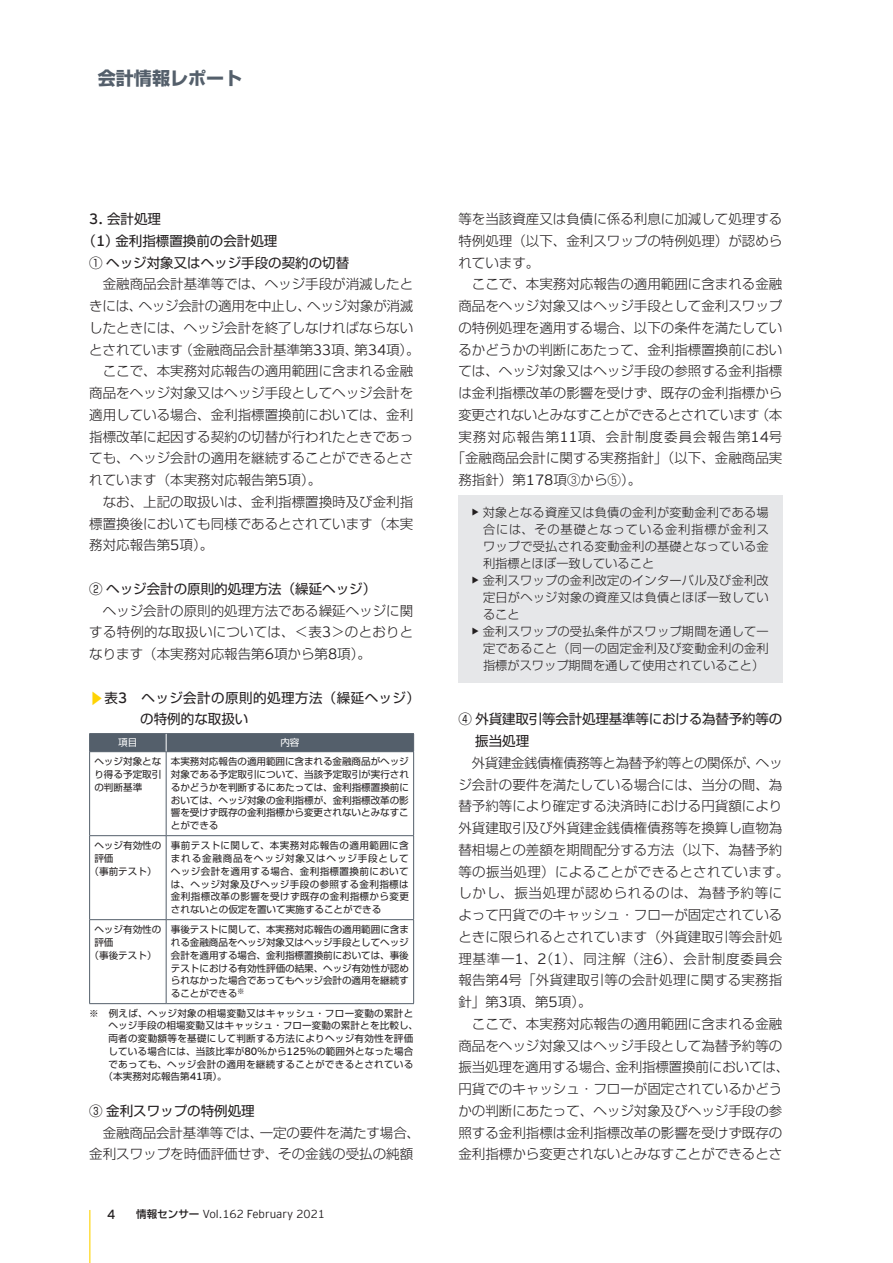
<style>
.page{position:relative;width:893px;height:1263px;background:#fff}
.page>*{position:absolute;margin:0;border:0;box-sizing:border-box;transform-origin:0 0}
.ノーマル{font:700 18px "Shin Go Pro";color:#545f6b}
.ノーマル-2{font:300 13.5px/21.8px "Shin Go Pro";color:#231f20;text-align:justify}
.ノーマル-3{font:13.5px/21.8px "Shin Go Pro";color:#231f20}
.ノーマル-4{font:13.5px/21px "Shin Go Pro";letter-spacing:.035em;color:#231f20}
.ノーマル-5{font:300 13.5px "Shin Go Pro";letter-spacing:-.03em;color:#231f20}
.ノーマル-6{font:300 13.5px "Shin Go Pro";letter-spacing:.08em;color:#231f20}
.ノーマル-7{font:300 12.15px/17px "Shin Go Pro";letter-spacing:.015em;color:#231f20;text-align:justify}
.t1{font:300 11.55px "EY Interstate";color:#231f20}
.ノーマル-8{font:9.6px/12.8px "Shin Go Pro";letter-spacing:.015em;color:#231f20;text-align:justify}
.ノーマル-9{font:9.6px "Shin Go Pro";color:#fff}
.s1{font-family:"EY Interstate";font-weight:300;font-size:14.85px}
.s2{font-family:"EY Interstate";font-size:14.85px}
.s3{font-size:14.85px;color:#fed304}
.s4{font-family:"EY Interstate";font-weight:300;font-size:10.5px}
.s5{font-size:13.2px}
.s6{font-family:"Shin Go Pro";font-size:10.5px}
.s7{font-family:"Shin Go Pro";font-weight:500;font-size:10.5px}
.s8{font-family:"EY Interstate";font-weight:700;font-size:13.5px}
</style>
<div class="page">
<hr style="left:89px;top:733px;width:77px;height:1px;background:#545f6b">
<hr style="left:166px;top:733px;width:248px;height:1px;background:#545f6b">
<hr style="left:89px;top:752px;width:1px;height:83px;background:#545f6b">
<hr style="left:166px;top:752px;width:1px;height:83px;background:#545f6b">
<hr style="left:413px;top:752px;width:1px;height:83px;background:#545f6b">
<hr style="left:89px;top:835px;width:77px;height:1px;background:#545f6b">
<hr style="left:89px;top:836px;width:1px;height:83px;background:#545f6b">
<hr style="left:166px;top:835px;width:248px;height:1px;background:#545f6b">
<hr style="left:166px;top:836px;width:1px;height:83px;background:#545f6b">
<hr style="left:413px;top:836px;width:1px;height:83px;background:#545f6b">
<hr style="left:89px;top:919px;width:77px;height:1px;background:#545f6b">
<hr style="left:89px;top:920px;width:1px;height:83px;background:#545f6b">
<hr style="left:166px;top:919px;width:248px;height:1px;background:#545f6b">
<hr style="left:166px;top:920px;width:1px;height:83px;background:#545f6b">
<hr style="left:413px;top:920px;width:1px;height:83px;background:#545f6b">
<hr style="left:89px;top:1003px;width:77px;height:1px;background:#545f6b">
<hr style="left:166px;top:1003px;width:248px;height:1px;background:#545f6b">
<div style="left:89px;top:734px;width:325px;height:18px;background:#545f6b"></div>
<div style="left:458px;top:495px;width:324px;height:187px;background:#e6e7e9"></div>
<hr style="left:89px;top:1210px;width:1px;height:53px;background:#fed304">
<p class="ノーマル" style="left:98px;top:64px;width:146px">会計情報レポート</p>
<p class="ノーマル-3" style="left:89px;top:206px;width:73px"><span class="s1">3.</span> 会計処理</p>
<p class="ノーマル-3" style="left:83px;top:228px;width:196px">（<span class="s1">1</span>）金利指標置換前の会計処理</p>
<p class="ノーマル-3" style="left:89px;top:250px;width:261px">① ヘッジ対象又はヘッジ手段の契約の切替</p>
<p class="ノーマル-2" style="left:89px;top:272px;width:332px;text-align:center">金融商品会計基準等では、ヘッジ手段が消滅したと<br>きには、ヘッジ会計の適用を中止し、ヘッジ対象が消滅したときには、ヘッジ会計を終了しなければならないとされています（金融商品会計基準第<span class="s2">33</span>項、第<span class="s2">34</span>項）。</p>
<p class="ノーマル-2" style="left:89px;top:359px;width:325px;text-indent:13px">ここで、本実務対応報告の適用範囲に含まれる金融商品をヘッジ対象又はヘッジ手段としてヘッジ会計を適用している場合、金利指標置換前においては、金利指標改革に起因する契約の切替が行われたときであっても、ヘッジ会計の適用を継続することができるとされています（本実務対応報告第<span class="s2">5</span>項）。</p>
<p class="ノーマル-2" style="left:89px;top:489px;width:325px;text-indent:13px">なお、上記の取扱いは、金利指標置換時及び金利指標置換後においても同様であるとされています（本実務対応報告第<span class="s2">5</span>項）。</p>
<p class="ノーマル-3" style="left:89px;top:576px;width:288px">② ヘッジ会計の原則的処理方法（繰延ヘッジ）</p>
<p class="ノーマル-2" style="left:89px;top:598px;width:326px;text-indent:13px">ヘッジ会計の原則的処理方法である繰延ヘッジに関する特例的な取扱いについては、＜表<span class="s2">3</span>＞のとおりとなります（本実務対応報告第<span class="s2">6</span>項から第<span class="s2">8</span>項）。</p>
<p class="ノーマル-4" style="left:140px;top:686px;width:281px;text-indent:-51px"><span class="s3">▶</span>表<span class="s1">3</span>　ヘッジ会計の原則的処理方法（繰延ヘッジ）の特例的な取扱い</p>
<p class="ノーマル-9" style="left:118px;top:735px;width:21px">項目</p>
<p class="ノーマル-9" style="left:280px;top:735px;width:21px">内容</p>
<p class="ノーマル-8" style="left:94px;top:754px;width:68px">ヘッジ対象となり得る予定取引の判断基準</p>
<p class="ノーマル-8" style="left:171px;top:754px;width:239px">本実務対応報告の適用範囲に含まれる金融商品がヘッジ対象である予定取引について、当該予定取引が実行されるかどうかを判断するにあたっては、金利指標置換前においては、ヘッジ対象の金利指標が、金利指標改革の影響を受けず既存の金利指標から変更されないとみなすことができる</p>
<p class="ノーマル-8" style="left:94px;top:838px;width:68px">ヘッジ有効性の評価</p>
<p class="ノーマル-8" style="left:90px;top:864px;width:68px">（事前テスト）</p>
<p class="ノーマル-8" style="left:171px;top:838px;width:239px">事前テストに関して、本実務対応報告の適用範囲に含まれる金融商品をヘッジ対象又はヘッジ手段としてヘッジ会計を適用する場合、金利指標置換前においては、ヘッジ対象及びヘッジ手段の参照する金利指標は金利指標改革の影響を受けず既存の金利指標から変更されないとの仮定を置いて実施することができる</p>
<p class="ノーマル-8" style="left:94px;top:922px;width:68px">ヘッジ有効性の評価</p>
<p class="ノーマル-8" style="left:90px;top:948px;width:68px">（事後テスト）</p>
<p class="ノーマル-8" style="left:171px;top:922px;width:239px">事後テストに関して、本実務対応報告の適用範囲に含まれる金融商品をヘッジ対象又はヘッジ手段としてヘッジ会計を適用する場合、金利指標置換前においては、事後テストにおける有効性評価の結果、ヘッジ有効性が認められなかった場合であってもヘッジ会計の適用を継続することができる<sup>※</sup></p>
<p class="ノーマル-8" style="left:89px;top:1005px;width:326px">※　例えば、ヘッジ対象の相場変動又はキャッシュ・フロー変動の累計と</p>
<p class="ノーマル-8" style="left:108px;top:1018px;width:311px">ヘッジ手段の相場変動又はキャッシュ・フロー変動の累計とを比較し、</p>
<p class="ノーマル-8" style="left:108px;top:1031px;width:306px">両者の変動額等を基礎にして判断する方法によりヘッジ有効性を評価</p>
<p class="ノーマル-8" style="left:108px;top:1044px;width:306px">している場合には、当該比率が<span class="s4">80</span>％から<span class="s4">125</span>％の範囲外となった場合</p>
<p class="ノーマル-8" style="left:108px;top:1056px;width:306px">であっても、ヘッジ会計の適用を継続することができるとされている</p>
<p class="ノーマル-8" style="left:104px;top:1069px;width:125px">（本実務対応報告第<span class="s4">41</span>項）。</p>
<p class="ノーマル-3" style="left:89px;top:1098px;width:167px">③ 金利スワップの特例処理</p>
<p class="ノーマル-2" style="left:89px;top:1120px;width:332px;text-indent:13px">金融商品会計基準等では、一定の要件を満たす場合、金利スワップを時価評価せず、その金銭の受払の純額</p>
<p class="t1" style="left:107px;top:1208px;width:219px"><span class="s5">4</span><span class="s6">　　</span><span class="s7">情報センサー</span> Vol.162 February 2021</p>
<p class="ノーマル-2" style="left:458px;top:206px;width:325px">等を当該資産又は負債に係る利息に加減して処理する特例処理（以下、金利スワップの特例処理）が認められています。</p>
<p class="ノーマル-2" style="left:472px;top:272px;width:312px">ここで、本実務対応報告の適用範囲に含まれる金融</p>
<p class="ノーマル-2" style="left:458px;top:293px;width:325px">商品をヘッジ対象又はヘッジ手段として金利スワップ</p>
<p class="ノーマル-2" style="left:458px;top:315px;width:325px">の特例処理を適用する場合、以下の条件を満たしてい</p>
<p class="ノーマル-2" style="left:458px;top:337px;width:325px">るかどうかの判断にあたって、金利指標置換前におい</p>
<p class="ノーマル-2" style="left:458px;top:359px;width:325px">ては、ヘッジ対象又はヘッジ手段の参照する金利指標</p>
<p class="ノーマル-2" style="left:458px;top:380px;width:325px">は金利指標改革の影響を受けず、既存の金利指標から</p>
<p class="ノーマル-5" style="left:458px;top:403px;width:325px">変更されないとみなすことができるとされています（本</p>
<p class="ノーマル-6" style="left:458px;top:425px;width:325px">実務対応報告第<span class="s2">11</span>項、会計制度委員会報告第<span class="s2">14</span>号</p>
<p class="ノーマル-2" style="left:452px;top:446px;width:332px">「金融商品会計に関する実務指針」（以下、金融商品実</p>
<p class="ノーマル-2" style="left:458px;top:467px;width:184px">務指針）第<span class="s2">178</span>項③から⑤）。</p>
<p class="ノーマル-7" style="left:483px;top:502px;width:287px;text-indent:-11px"><span class="s8">•</span> 対象となる資産又は負債の金利が変動金利である場合には、その基礎となっている金利指標が金利スワップで受払される変動金利の基礎となっている金利指標とほぼ一致していること</p>
<p class="ノーマル-7" style="left:483px;top:570px;width:287px;text-indent:-11px"><span class="s8">•</span> 金利スワップの金利改定のインターバル及び金利改定日がヘッジ対象の資産又は負債とほぼ一致していること</p>
<p class="ノーマル-7" style="left:483px;top:621px;width:287px;text-indent:-11px"><span class="s8">•</span> 金利スワップの受払条件がスワップ期間を通して一定であること（同一の固定金利及び変動金利の金利指標がスワップ期間を通して使用されていること）</p>
<p class="ノーマル-3" style="left:475px;top:707px;width:309px;text-indent:-17px">④ 外貨建取引等会計処理基準等における為替予約等の振当処理</p>
<p class="ノーマル-2" style="left:458px;top:750px;width:332px;text-align:left;text-indent:14px">外貨建金銭債権債務等と為替予約等との関係が、ヘッジ会計の要件を満たしている場合には、当分の間、為替予約等により確定する決済時における円貨額により外貨建取引及び外貨建金銭債権債務等を換算し直物為替相場との差額を期間配分する方法（以下、為替予約等の振当処理）によることができるとされています。しかし、振当処理が認められるのは、為替予約等によって円貨でのキャッシュ・フローが固定されているときに限られるとされています（外貨建取引等会計処理基準一<span class="s2">1</span>、<span class="s2">2</span>（<span class="s2">1</span>）、同注解（注<span class="s2">6</span>）、会計制度委員会報告第<span class="s2">4</span>号「外貨建取引等の会計処理に関する実務指針」第<span class="s2">3</span>項、第<span class="s2">5</span>項）。</p>
<p class="ノーマル-2" style="left:458px;top:1011px;width:332px;text-align:center">ここで、本実務対応報告の適用範囲に含まれる金融<br>商品をヘッジ対象又はヘッジ手段として為替予約等の振当処理を適用する場合、金利指標置換前においては、円貨でのキャッシュ・フローが固定されているかどうかの判断にあたって、ヘッジ対象及びヘッジ手段の参照する金利指標は金利指標改革の影響を受けず既存の金利指標から変更されないとみなすことができるとさ</p>
</div>
